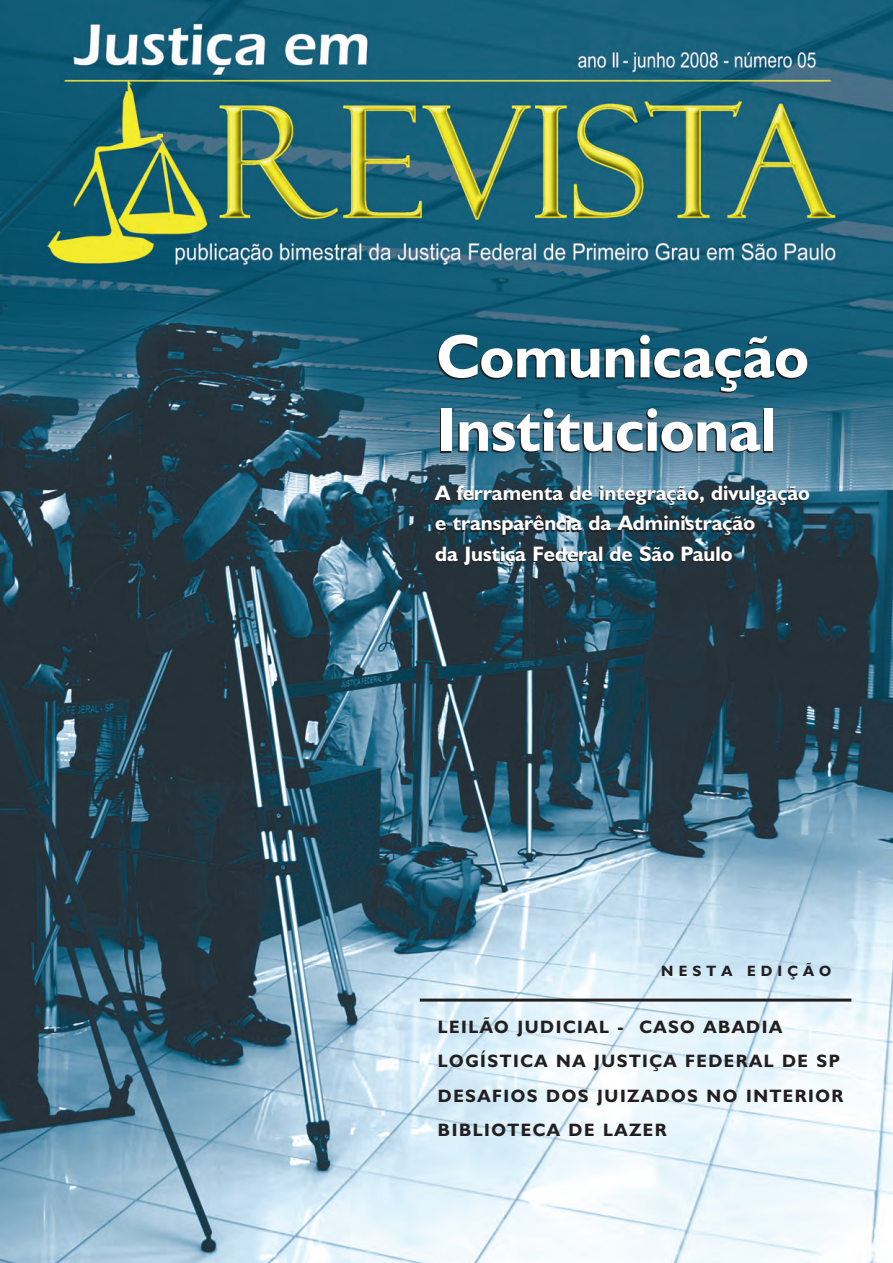
<style>
.page{position:relative;width:893px;height:1263px;background:#fff}
.page>*{position:absolute;margin:0;border:0;box-sizing:border-box;transform-origin:0 0}
.t1{font:700 61.5px/73.5px "Humanist 521 BT";color:#fff}
.t2{font:700 21px/30.2px "Humanist 521 BT";color:#fff}
.t3{font:700 18px/34.5px "Humanist 521 BT";letter-spacing:.085em;color:#231f20}
.t4{font:700 15px "Humanist 521 BT";letter-spacing:.34em;color:#231f20}
</style>
<div class="page">
<img style="left:0;top:0;width:893px;height:1263px">
<hr style="left:420px;top:998px;width:431px;height:3px;background:#231f20">
<h1 class="t1" style="left:437px;top:319px;width:373px">Comunicação<br>Institucional</h1>
<p class="t2" style="left:435px;top:478px;width:376px">A ferramenta de integração, divulgação e transparência da Administração<br>da Justiça Federal de São Paulo</p>
<p class="t4" style="left:661px;top:962px;width:171px">NESTA EDIÇÃO</p>
<p class="t3" style="left:438px;top:1009px;width:407px">LEILÃO JUDICIAL - CASO ABADIA<br>LOGÍSTICA NA JUSTIÇA FEDERAL DE SP<br>DESAFIOS DOS JUIZADOS NO INTERIOR<br>BIBLIOTECA DE LAZER</p>
</div>
